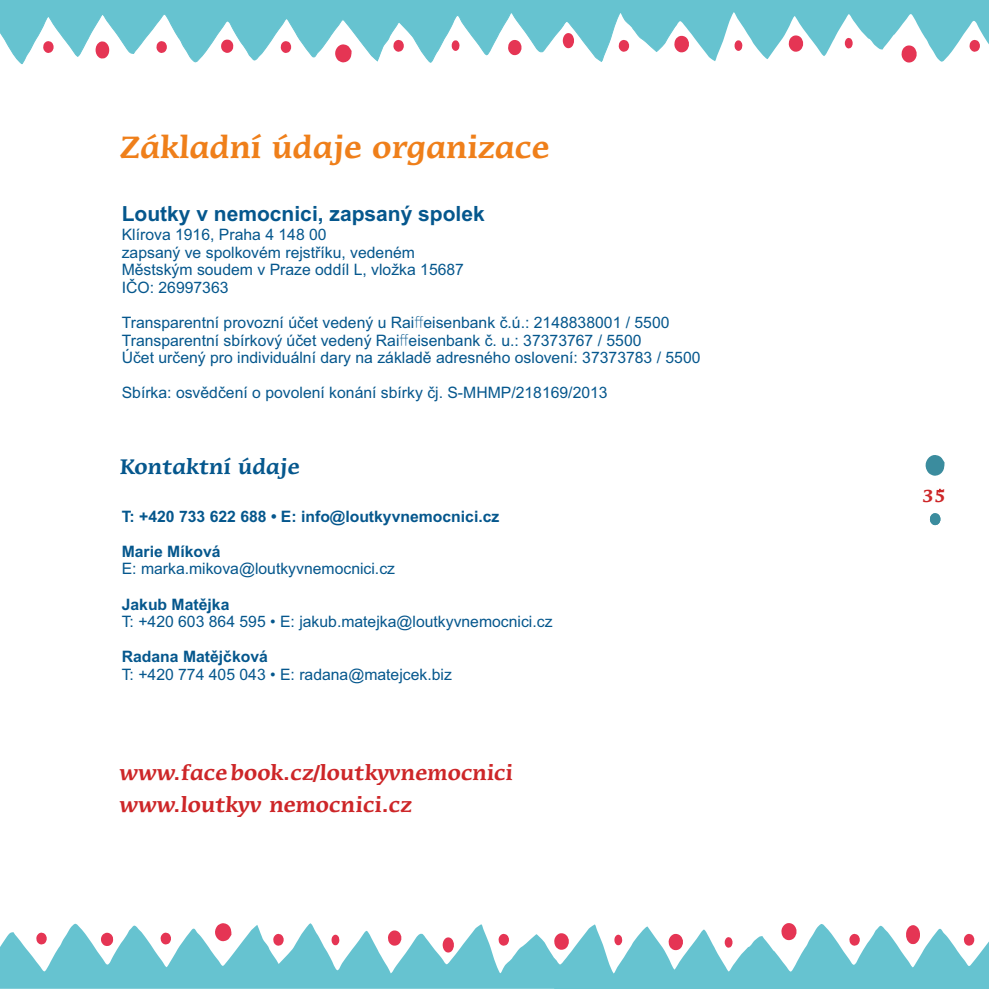
<style>
.page{position:relative;width:989px;height:989px;background:#fff}
.page>*{position:absolute;margin:0;border:0;box-sizing:border-box;transform-origin:0 0}
.t1{font:700 33.25px "Mirarae TL";color:#ef7f1a}
.t2{font:700 22.75px "Mirarae TL";color:#cd2628}
.t3{font:700 22.75px "Mirarae TL";color:#05578d}
.t4{font:700 21px "Arial";color:#05578d}
.t5{font:700 19.25px "Mirarae TL";color:#cd2628}
.t6{font:15.75px/17.7px "Arial";color:#05578d}
.t7{font:700 15.75px "Arial";color:#05578d}
.s1{font-family:"Yu Gothic";font-weight:300}
.s2{font-weight:400;font-size:21px}
</style>
<div class="page">
<svg style="left:0;top:923px;width:989px;height:66px"></svg>
<svg style="left:0;top:0;width:674px;height:64px;fill:#66c3d0"></svg>
<svg style="left:563px;top:33px;width:12px;height:16px"></svg>
<svg style="left:95px;top:41px;width:14px;height:18px"></svg>
<svg style="left:451px;top:40px;width:9px;height:11px"></svg>
<svg style="left:43px;top:41px;width:11px;height:12px"></svg>
<svg style="left:156px;top:41px;width:12px;height:12px"></svg>
<svg style="left:281px;top:41px;width:11px;height:12px"></svg>
<svg style="left:393px;top:40px;width:11px;height:12px"></svg>
<svg style="left:508px;top:40px;width:14px;height:16px"></svg>
<svg style="left:618px;top:40px;width:12px;height:12px"></svg>
<svg style="left:674px;top:0;width:315px;height:63px"></svg>
<svg style="left:221px;top:40px;width:12px;height:13px"></svg>
<svg style="left:334px;top:44px;width:18px;height:19px"></svg>
<svg style="left:930px;top:513px;width:11px;height:12px"></svg>
<svg style="left:925px;top:455px;width:20px;height:21px"></svg>
<h1 class="t1" style="left:119px;top:135px;width:431px">Základní údaje organizace</h1>
<h3 class="t4" style="left:122px;top:206px;width:364px">Loutky v nemocnici, zapsaný spolek</h3>
<p class="t6" style="left:122px;top:227px;width:344px">Klírova 1916, Praha 4 148 00<br>zapsaný ve spolkovém rejstříku, vedeném<br>Městským soudem v Praze oddíl L, vložka 15687<br>IČO: 26997363</p>
<p class="t6" style="left:122px;top:315px;width:580px">Transparentní provozní účet vedený u Rai<span class="s1">ff</span>eisenbank č.ú.: 2148838001 / 5500<br>Transparentní sbírkový účet vedený Rai<span class="s1">ff</span>eisenbank č. u.: 37373767 / 5500<br>Účet určený pro individuální dary na základě adresného oslovení: 37373783 / 5500</p>
<p class="t6" style="left:122px;top:385px;width:487px">Sbírka: osvědčení o povolení konání sbírky čj. S-MHMP/218169/2013</p>
<h2 class="t3" style="left:119px;top:458px;width:182px">Kontaktní údaje</h2>
<p class="t7" style="left:122px;top:510px;width:379px">T: +420 733 622 688 • E: info@loutkyvnemocnici.cz</p>
<p class="t7" style="left:122px;top:545px;width:100px">Marie Míková</p>
<p class="t6" style="left:122px;top:561px;width:275px">E: marka.mikova@loutkyvnemocnici.cz</p>
<p class="t7" style="left:122px;top:598px;width:109px">Jakub Matějka</p>
<p class="t6" style="left:122px;top:614px;width:432px">T: +420 603 864 595 • E: jakub.matejka@loutkyvnemocnici.cz</p>
<p class="t7" style="left:122px;top:651px;width:148px">Radana Matějčková</p>
<p class="t6" style="left:122px;top:667px;width:332px">T: +420 774 405 043 • E: radana@matejcek.biz</p>
<h2 class="t2" style="left:119px;top:764px;width:395px">www.face book.cz/loutkyvnemocnici</h2>
<h2 class="t2" style="left:119px;top:796px;width:294px">www.loutkyv nemocnici.cz</h2>
<p class="t5" style="left:922px;top:488px;width:25px">3 5<span class="s2">7</span></p>
</div>
